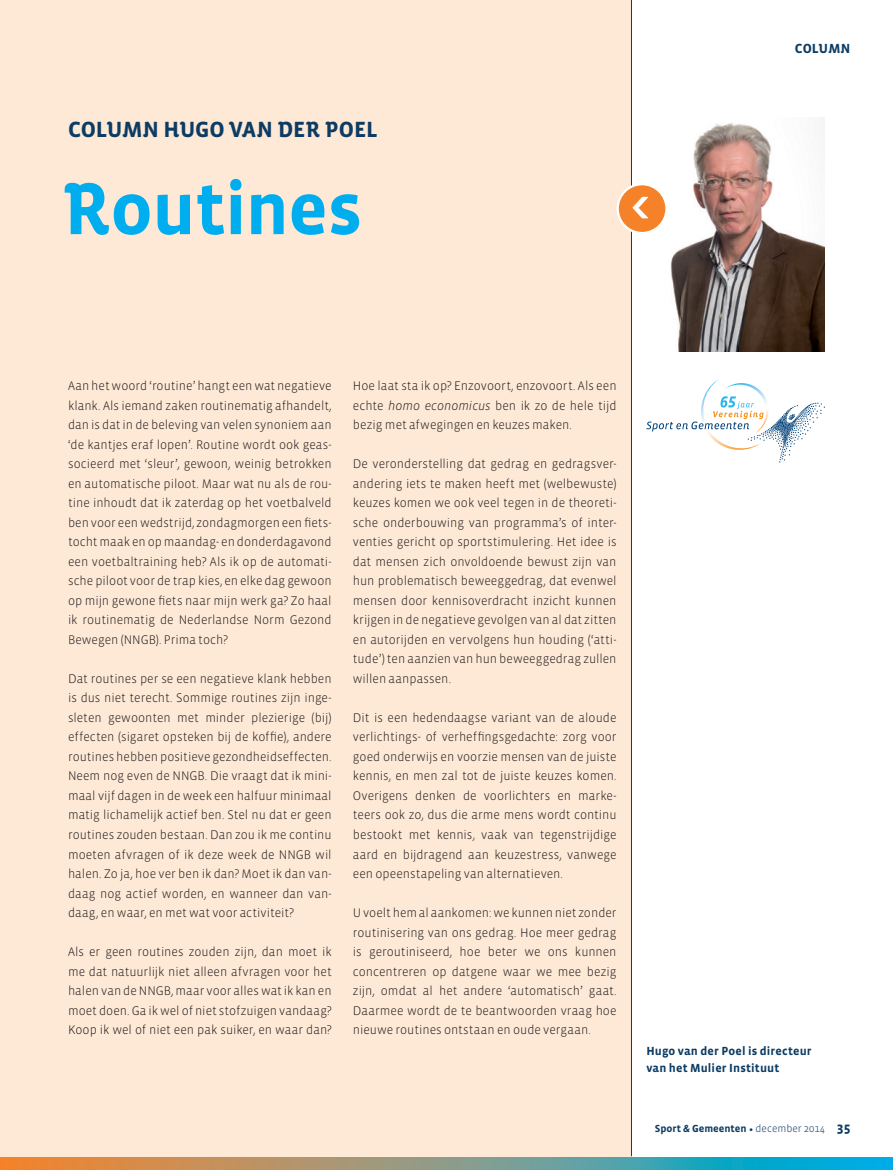
<style>
.page{position:relative;width:893px;height:1170px;background:#fff}
.page>*{position:absolute;margin:0;border:0;box-sizing:border-box;transform-origin:0 0}
.Kop{font:700 75px "Vista Sans Alt";letter-spacing:-.015em;color:#00aeef}
.t1{font:700 22.5px "Vista Sans Alt";letter-spacing:-.01em;color:#0c3b63}
.t2{font:700 13.5px "Vista Sans Alt";letter-spacing:.005em;color:#0c3b63}
.t3{font:700 13.5px "Vista Sans";color:#0c3b63}
.Body{font:300 12.75px/19.5px "Vista Sans";color:#231f20;text-align:justify}
.t4{font:700 12px/16.5px "Vista Sans";letter-spacing:.015em;color:#0c3b63}
.t5{font:700 10.5px "Vista Sans";color:#0c3b63}
.s1{font-style:italic}
.s2{font-family:"Minion Pro";font-weight:400}
.s3{font-weight:300}
</style>
<div class="page">
<img style="left:670px;top:117px;width:155px;height:234px">
<div style="left:0;top:0;width:631px;height:1169px;background:#fee9d6"></div>
<svg style="left:0;top:1157px;width:893px;height:12px;background:#7d9a8a"></svg>
<hr style="left:631px;top:0;width:1px;height:1155px;background:#0c3b63">
<div style="left:618px;top:184px;width:48px;height:49px;background:#f58229;border-radius:50%"></div>
<div style="left:617px;top:183px;width:51px;height:51px;border:2px solid #fff;border-radius:50%"></div>
<svg style="left:632px;top:197px;width:16px;height:21px"></svg>
<svg style="left:646px;top:379px;width:179px;height:83px"></svg>
<h2 class="t1" style="left:68px;top:117px;width:311px">COLUMN HUGO VAN DER POEL</h2>
<p class="Kop" style="left:62px;top:171px;width:302px">Routines</p>
<p class="t2" style="left:795px;top:41px;width:57px">COLUMN</p>
<p class="Body" style="left:68px;top:376px;width:265px">Aan het woord ‘routine’ hangt een wat negatieve klank. Als iemand zaken routinematig afhandelt, dan is dat in de beleving van velen synoniem aan ‘de kantjes eraf lopen’. Routine wordt ook geas&shy;socieerd met ‘sleur’, gewoon, weinig betrokken en automatische piloot. Maar wat nu als de rou&shy;tine inhoudt dat ik zaterdag op het voetbalveld ben voor een wedstrijd, zondagmorgen een fiets&shy;tocht maak en op maandag- en donderdagavond een voetbaltraining heb? Als ik op de automati&shy;sche piloot voor de trap kies, en elke dag gewoon op mijn gewone fiets naar mijn werk ga? Zo haal ik routinematig de Nederlandse Norm Gezond Bewegen (NNGB). Prima toch?</p>
<p class="Body" style="left:68px;top:669px;width:265px">Dat routines per se een negatieve klank hebben is dus niet terecht. Sommige routines zijn inge&shy;sleten gewoonten met minder plezierige (bij) effecten (sigaret opsteken bij de koffie), andere routines hebben positieve gezondheidseffecten.<br>Neem nog even de NNGB. Die vraagt dat ik mini&shy;maal vijf dagen in de week een halfuur minimaal matig lichamelijk actief ben. Stel nu dat er geen routines zouden bestaan. Dan zou ik me continu moeten afvragen of ik deze week de NNGB wil halen. Zo ja, hoe ver ben ik dan? Moet ik dan van&shy;daag nog actief worden, en wanneer dan van&shy;daag, en waar, en met wat voor activiteit?</p>
<p class="Body" style="left:68px;top:942px;width:265px">Als er geen routines zouden zijn, dan moet ik me dat natuurlijk niet alleen afvragen voor het halen van de NNGB, maar voor alles wat ik kan en moet doen. Ga ik wel of niet stofzuigen vandaag?<br>Koop ik wel of niet een pak suiker, en waar dan?</p>
<p class="Body" style="left:353px;top:376px;width:265px">Hoe laat sta ik op? Enzovoort, enzovoort. Als een echte <span class="s1">homo economicus</span> ben ik zo de hele tijd bezig met afwegingen en keuzes maken.</p>
<p class="Body" style="left:353px;top:454px;width:265px">De veronderstelling dat gedrag en gedragsver&shy;andering iets te maken heeft met (welbewuste) keuzes komen we ook veel tegen in de theoreti&shy;sche onderbouwing van programma’s of inter&shy;venties gericht op sportstimulering. Het idee is dat mensen zich onvoldoende bewust zijn van hun problematisch beweeggedrag, dat evenwel mensen door kennisoverdracht inzicht kunnen krijgen in de negatieve gevolgen van al dat zitten en autorijden en vervolgens hun houding (‘atti&shy;tude’) ten aanzien van hun beweeggedrag zullen willen aanpassen.</p>
<p class="Body" style="left:353px;top:708px;width:265px">Dit is een hedendaagse variant van de aloude verlichtings- of verheffingsgedachte: zorg voor goed onderwijs en voorzie mensen van de juiste kennis, en men zal tot de juiste keuzes komen.<br>Overigens denken de voorlichters en marke&shy;teers ook zo, dus die arme mens wordt continu bestookt met kennis, vaak van tegenstrijdige aard en bijdragend aan keuzestress, vanwege een opeenstapeling van alternatieven.</p>
<p class="Body" style="left:353px;top:903px;width:265px">U voelt hem al aankomen: we kunnen niet zonder routinisering van ons gedrag. Hoe meer gedrag is geroutiniseerd, hoe beter we ons kunnen concentreren op datgene waar we mee bezig zijn, omdat al het andere ‘automatisch’ gaat.<br>Daarmee wordt de te beantwoorden vraag hoe nieuwe routines ontstaan en oude vergaan.</p>
<p class="t4" style="left:646px;top:1042px;width:167px">Hugo van der Poel is directeur van het Mulier Instituut</p>
<p class="t5" style="left:655px;top:1122px;width:172px">Sport &amp; Gemeenten <span class="s2">•</span> <span class="s3">december 2014</span></p>
<p class="t3" style="left:837px;top:1120px;width:15px">35</p>
</div>
